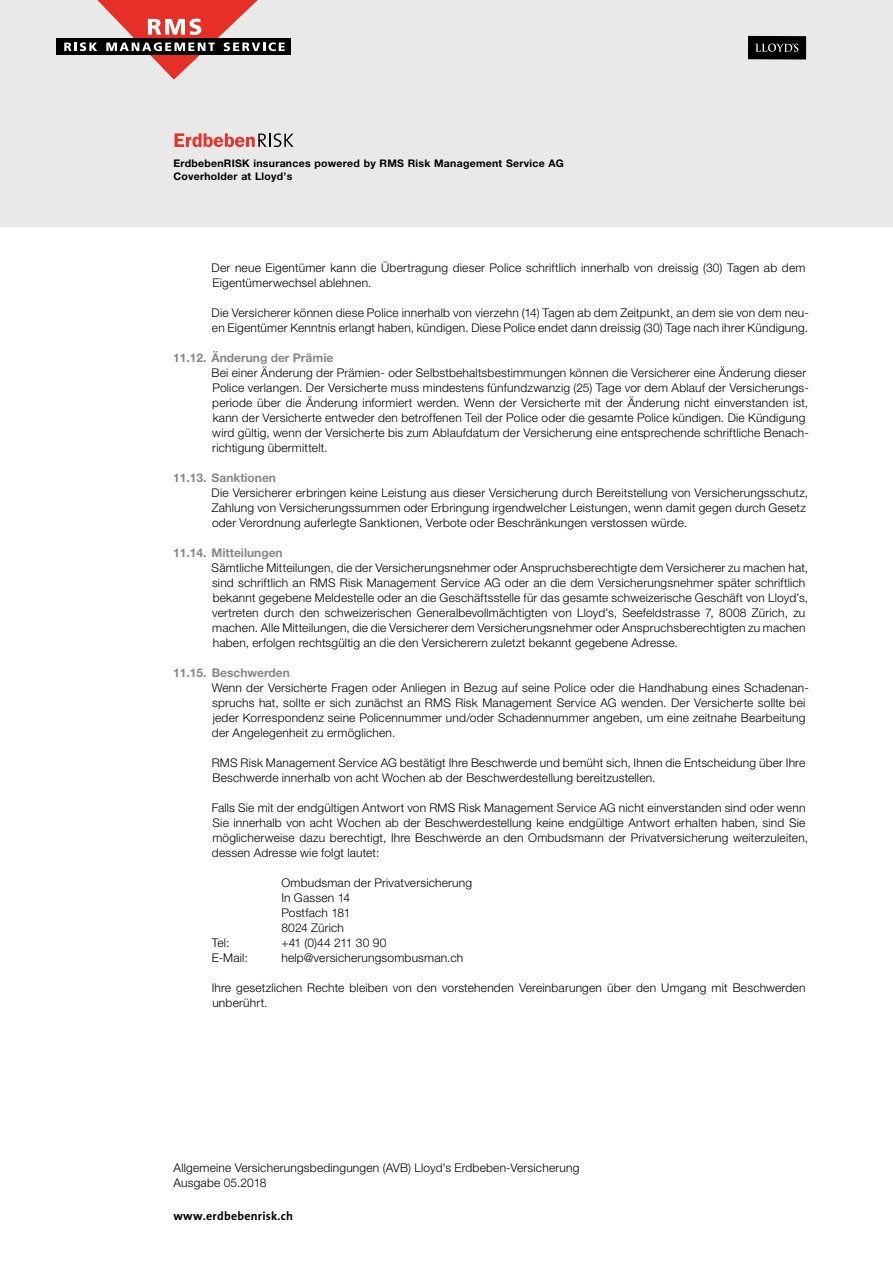
<style>
.page{position:relative;width:893px;height:1263px;background:#fff}
.page>*{position:absolute;margin:0;border:0;box-sizing:border-box;transform-origin:0 0}
.t1{font:300 12px/15px "Helvetica Neue LT Std";letter-spacing:.015em;color:#000}
.t2{font:700 12px "Helvetica Neue LT Std";color:#878787}
.t3{font:700 12px "The Sans";letter-spacing:.02em;color:#000}
.t4{font:300 12px "Helvetica Neue LT Std";letter-spacing:-.005em;color:#000}
.t5{font:700 10.5px/13.5px "Helvetica Neue LT Std";letter-spacing:.025em;color:#000}
</style>
<div class="page">
<div style="left:0;top:0;width:893px;height:226px;background:#e9e9e9"></div>
<svg style="left:175px;top:133px;width:119px;height:14px"></svg>
<div style="left:56px;top:39px;width:235px;height:16px;background:#000"></div>
<svg style="left:64px;top:0;width:221px;height:80px"></svg>
<div style="left:748px;top:36px;width:58px;height:23px;background:#000"></div>
<svg style="left:755px;top:43px;width:43px;height:9px"></svg>
<p class="t5" style="left:173px;top:156px;width:392px">ErdbebenRISK insurances powered by RMS Risk Management Service AG<br>Coverholder at Lloyd’s</p>
<p class="t1" style="left:212px;top:260px;width:595px">Der neue Eigentümer kann die Übertragung dieser Police schriftlich innerhalb von dreissig (30) Tagen ab dem<br>Eigentümerwechsel ablehnen.</p>
<p class="t1" style="left:212px;top:305px;width:599px">Die Versicherer können diese Police innerhalb von vierzehn (14) Tagen ab dem Zeitpunkt, an dem sie von dem neu&shy;en Eigentümer Kenntnis erlangt haben, kündigen. Diese Police endet dann dreissig (30) Tage nach ihrer Kündigung.</p>
<p class="t2" style="left:173px;top:350px;width:162px">11.12. Änderung der Prämie</p>
<p class="t1" style="left:212px;top:365px;width:599px">Bei einer Änderung der Prämien- oder Selbstbehaltsbestimmungen können die Versicherer eine Änderung dieser Police verlangen. Der Versicherte muss mindestens fünfundzwanzig (25) Tage vor dem Ablauf der Versicherungs&shy;periode über die Änderung informiert werden. Wenn der Versicherte mit der Änderung nicht einverstanden ist, kann der Versicherte entweder den betroffenen Teil der Police oder die gesamte Police kündigen. Die Kündigung wird gültig, wenn der Versicherte bis zum Ablaufdatum der Versicherung eine entsprechende schriftliche Benach&shy;richtigung übermittelt.</p>
<p class="t2" style="left:173px;top:470px;width:105px">11.13. Sanktionen</p>
<p class="t1" style="left:212px;top:485px;width:598px">Die Versicherer erbringen keine Leistung aus dieser Versicherung durch Bereitstellung von Versicherungsschutz,<br>Zahlung von Versicherungssummen oder Erbringung irgendwelcher Leistungen, wenn damit gegen durch Gesetz oder Verordnung auferlegte Sanktionen, Verbote oder Beschränkungen verstossen würde.</p>
<p class="t2" style="left:173px;top:545px;width:111px">11.14. Mitteilungen</p>
<p class="t1" style="left:212px;top:560px;width:598px">Sämtliche Mitteilungen, die der Versicherungsnehmer oder Anspruchsberechtigte dem Versicherer zu machen hat, sind schriftlich an RMS Risk Management Service AG oder an die dem Versicherungsnehmer später schriftlich bekannt gegebene Meldestelle oder an die Geschäftsstelle für das gesamte schweizerische Geschäft von Lloyd’s, vertreten durch den schweizerischen Generalbevollmächtigten von Lloyd’s, Seefeldstrasse 7, 8008 Zürich, zu machen. Alle Mitteilungen, die die Versicherer dem Versicherungsnehmer oder Anspruchsberechtigten zu machen haben, erfolgen rechtsgültig an die den Versicherern zuletzt bekannt gegebene Adresse.</p>
<p class="t2" style="left:173px;top:665px;width:118px">11.15. Beschwerden</p>
<p class="t1" style="left:212px;top:680px;width:599px">Wenn der Versicherte Fragen oder Anliegen in Bezug auf seine Police oder die Handhabung eines Schadenan&shy;spruchs hat, sollte er sich zunächst an RMS Risk Management Service AG wenden. Der Versicherte sollte bei jeder Korrespondenz seine Policennummer und/oder Schadennummer angeben, um eine zeitnahe Bearbeitung der Angelegenheit zu ermöglichen.</p>
<p class="t1" style="left:212px;top:755px;width:595px">RMS Risk Management Service AG bestätigt Ihre Beschwerde und bemüht sich, Ihnen die Entscheidung über Ihre<br>Beschwerde innerhalb von acht Wochen ab der Beschwerdestellung bereitzustellen.</p>
<p class="t1" style="left:212px;top:800px;width:598px">Falls Sie mit der endgültigen Antwort von RMS Risk Management Service AG nicht einverstanden sind oder wenn Sie innerhalb von acht Wochen ab der Beschwerdestellung keine endgültige Antwort erhalten haben, sind Sie möglicherweise dazu berechtigt, Ihre Beschwerde an den Ombudsmann der Privatversicherung weiterzuleiten, dessen Adresse wie folgt lautet:</p>
<p class="t1" style="left:281px;top:875px;width:192px">Ombudsman der Privatversicherung<br>In Gassen 14<br>Postfach 181<br>8024 Zürich</p>
<p class="t1" style="left:212px;top:935px;width:19px">Tel:</p>
<p class="t4" style="left:281px;top:936px;width:107px">+41 (0)44 211 30 90</p>
<p class="t1" style="left:212px;top:950px;width:38px">E-Mail:</p>
<p class="t1" style="left:281px;top:950px;width:183px">help@versicherungsombusman.ch</p>
<p class="t1" style="left:212px;top:980px;width:595px">Ihre gesetzlichen Rechte bleiben von den vorstehenden Vereinbarungen über den Umgang mit Beschwerden unberührt.</p>
<p class="t1" style="left:174px;top:1160px;width:407px">Allgemeine Versicherungsbedingungen (AVB) Lloyd’s Erdbeben-Versicherung<br>Ausgabe 05.2018</p>
<p class="t3" style="left:173px;top:1206px;width:121px">www.erdbebenrisk.ch</p>
</div>
